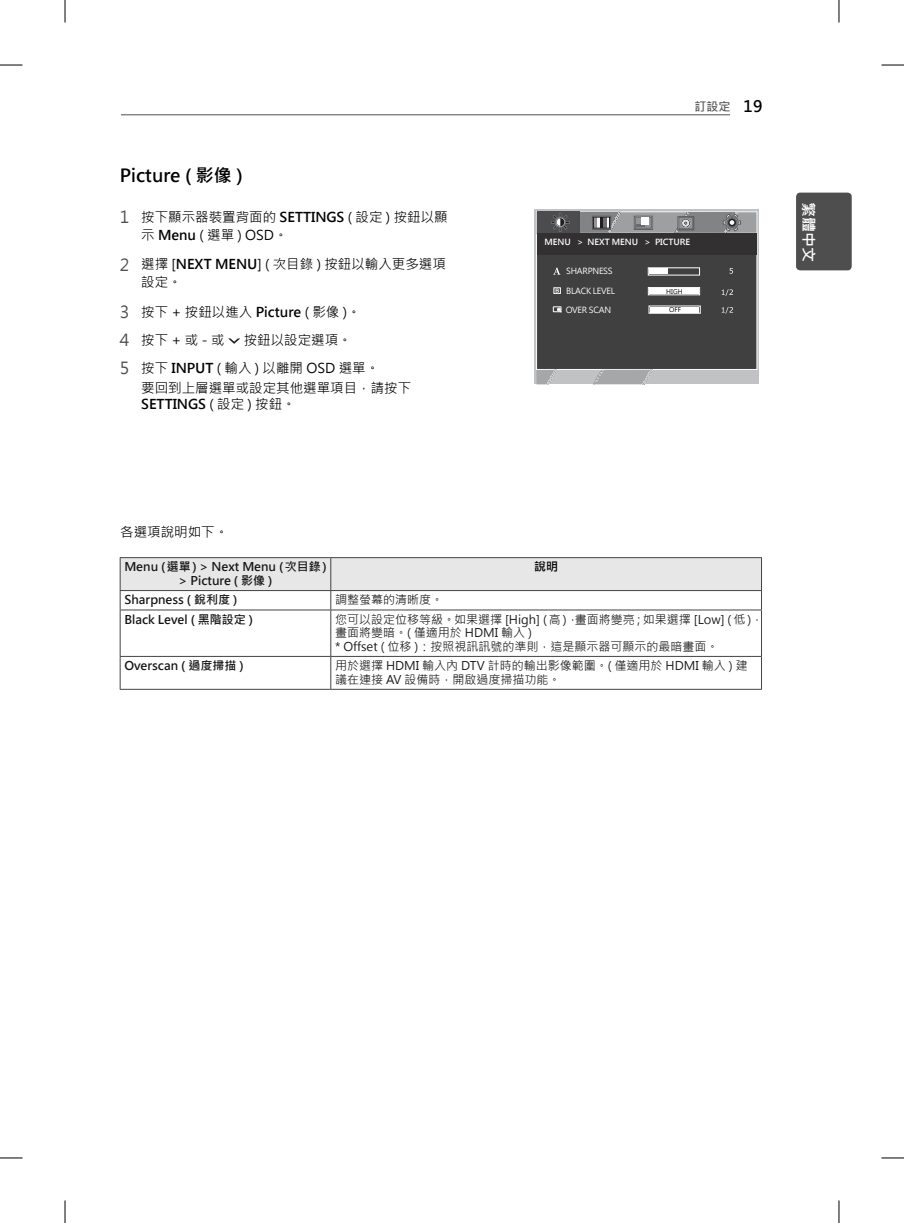
<style>
.page{position:relative;width:904px;height:1223px;background:#fff}
.page>*{position:absolute;margin:0;border:0;box-sizing:border-box;transform-origin:0 0}
.t1{font:700 18px "Microsoft Jheng Hei";color:#000}
.t2{font:700 15px "Microsoft Jheng Hei";color:#fff}
.t3{font:13.5px/18px "Microsoft Jheng Hei";color:#000}
.t4{font:12px/13.5px "Microsoft Jheng Hei";color:#161616}
.t5{font:700 12px/13.5px "Microsoft Jheng Hei";color:#161616;text-align:center}
.t6{font:700 12px "Microsoft Jheng Hei";color:#5a5a5a}
.t7{font:700 12px "Microsoft Jheng Hei";color:#000}
.t8{font:8.4px "Microsoft Jheng Hei";letter-spacing:-.03em;color:#fff}
.t9{font:700 8.4px "Microsoft Jheng Hei";color:#fff}
.t10{font:6.45px "Microsoft Jheng Hei";color:#000}
.s1{font-size:16.5px;color:#4f4f4f}
.s2{font-weight:700}
.s3{font-size:15.75px;color:#000}
</style>
<div class="page">
<div style="left:796px;top:193px;width:56px;height:77px;background:#4e4e4e;border-radius:4px"></div>
<hr style="left:121px;top:115px;width:609px;height:1px;background:#4f4f4f">
<svg style="left:228px;top:338px;width:12px;height:6px"></svg>
<hr style="left:120px;top:557px;width:211px;height:1px;background:#434343">
<hr style="left:331px;top:610px;width:431px;height:1px;background:#434343">
<hr style="left:331px;top:557px;width:431px;height:1px;background:#434343">
<hr style="left:761px;top:610px;width:1px;height:46px;background:#434343">
<hr style="left:331px;top:656px;width:431px;height:1px;background:#434343">
<hr style="left:761px;top:657px;width:1px;height:32px;background:#434343">
<hr style="left:331px;top:689px;width:431px;height:1px;background:#434343">
<svg style="left:120px;top:558px;width:642px;height:52px"></svg>
<hr style="left:120px;top:610px;width:1px;height:46px;background:#434343">
<hr style="left:120px;top:610px;width:211px;height:1px;background:#434343">
<hr style="left:330px;top:610px;width:1px;height:46px;background:#434343">
<hr style="left:120px;top:657px;width:1px;height:32px;background:#434343">
<hr style="left:120px;top:656px;width:211px;height:1px;background:#434343">
<hr style="left:120px;top:689px;width:211px;height:1px;background:#434343">
<hr style="left:330px;top:657px;width:1px;height:32px;background:#434343">
<div style="left:534px;top:210px;width:225px;height:174px;background:#c0c2c4"></div>
<div style="left:536px;top:212px;width:221px;height:157px;background:#404041"></div>
<div style="left:536px;top:211px;width:221px;height:159px;border:1px solid #fff"></div>
<div style="left:537px;top:212px;width:220px;height:21px;background:#9d9fa1"></div>
<div style="left:536px;top:212px;width:221px;height:21px;border:1px solid #d9dadb"></div>
<svg style="left:593px;top:370px;width:59px;height:15px"></svg>
<svg style="left:536px;top:370px;width:20px;height:15px"></svg>
<div style="left:537px;top:233px;width:220px;height:21px;background:#323031"></div>
<div style="left:648px;top:268px;width:52px;height:7px;border:1px solid #fff"></div>
<div style="left:649px;top:269px;width:19px;height:5px;background:#fff"></div>
<div style="left:648px;top:287px;width:52px;height:8px;border:1px solid #fff"></div>
<div style="left:649px;top:288px;width:50px;height:6px;background:#fff"></div>
<svg style="left:722px;top:289px;width:11px;height:7px"></svg>
<svg style="left:729px;top:268px;width:4px;height:6px"></svg>
<div style="left:554px;top:287px;width:7px;height:7px;border:1px solid #fff"></div>
<svg style="left:553px;top:267px;width:7px;height:8px"></svg>
<div style="left:553px;top:307px;width:8px;height:5px;border:1px solid #fff"></div>
<svg style="left:557px;top:308px;width:5px;height:5px"></svg>
<div style="left:649px;top:306px;width:51px;height:7px;border:1px solid #fff"></div>
<div style="left:650px;top:307px;width:49px;height:5px;background:#fff"></div>
<svg style="left:722px;top:307px;width:11px;height:7px"></svg>
<div style="left:537px;top:212px;width:42px;height:21px;background:#4c4c4e"></div>
<div style="left:634px;top:216px;width:19px;height:13px;border:1px solid #5a5b5d"></div>
<div style="left:634px;top:216px;width:18px;height:13px;border:1px solid #5a5b5d"></div>
<div style="left:635px;top:217px;width:16px;height:11px;border:1px solid #696a6c"></div>
<svg style="left:636px;top:224px;width:9px;height:3px"></svg>
<div style="left:641px;top:218px;width:7px;height:7px;background:#fff"></div>
<svg style="left:551px;top:212px;width:70px;height:43px"></svg>
<svg style="left:663px;top:212px;width:78px;height:43px"></svg>
<svg style="left:0;top:65px;width:22px;height:1px"></svg>
<svg style="left:881px;top:65px;width:23px;height:1px"></svg>
<svg style="left:0;top:1158px;width:22px;height:1px"></svg>
<svg style="left:881px;top:1158px;width:23px;height:1px"></svg>
<svg style="left:65px;top:0;width:1px;height:23px"></svg>
<svg style="left:65px;top:1200px;width:1px;height:23px"></svg>
<svg style="left:839px;top:0;width:1px;height:23px"></svg>
<svg style="left:839px;top:1200px;width:1px;height:23px"></svg>
<h1 class="t1" style="left:120px;top:163px;width:124px">Picture ( 影像 )</h1>
<p class="t3" style="left:141px;top:207px;width:308px;text-indent:-21px"><span class="s1">1</span> 按下顯示器裝置背面的 <span class="s2">SETTINGS</span> ( 設定 ) 按鈕以顯示 <span class="s2">Menu</span> ( 選單 ) OSD。</p>
<p class="t3" style="left:141px;top:255px;width:306px;text-indent:-21px"><span class="s1">2</span> 選擇 [<span class="s2">NEXT MENU</span>] ( 次目錄 ) 按鈕以輸入更多選項設定。</p>
<p class="t3" style="left:120px;top:297px;width:242px;line-height:28px"><span class="s1">3</span> 按下 + 按鈕以進入 <span class="s2">Picture</span> ( 影像 )。<br><span class="s1">4</span> 按下 + 或 - 或</p>
<p class="t3" style="left:120px;top:325px;width:261px;line-height:28px;text-indent:124px">按鈕以設定選項。<br><span class="s1">5</span> 按下 <span class="s2">INPUT</span> ( 輸入 ) 以離開 OSD 選單。</p>
<p class="t3" style="left:141px;top:379px;width:271px;line-height:16.5px">要回到上層選單或設定其他選單項目，請按下<br><span class="s2">SETTINGS</span> ( 設定 ) 按鈕。</p>
<p class="t6" style="left:694px;top:98px;width:69px">訂設定 <span class="s3">19</span></p>
<p class="t9" style="left:544px;top:236px;width:147px">MENU &gt; NEXT MENU &gt; PICTURE</p>
<p class="t8" style="left:566px;top:265px;width:48px">SHARPNESS</p>
<p class="t8" style="left:566px;top:285px;width:51px">BLACK LEVEL</p>
<p class="t8" style="left:566px;top:303px;width:47px">OVER SCAN</p>
<p class="t10" style="left:666px;top:287px;width:18px">HIGH</p>
<p class="t10" style="left:669px;top:305px;width:14px">OFF</p>
<p class="t2" style="left:819px;top:202px;width:61px;rotate:90deg">繁體中文</p>
<p class="t3" style="left:120px;top:522px;width:109px">各選項說明如下。</p>
<p class="t5" style="left:124px;top:560px;width:204px">Menu ( 選單 ) &gt; Next Menu ( 次目錄 ) &gt; Picture ( 影像 )</p>
<p class="t7" style="left:534px;top:559px;width:25px">說明</p>
<p class="t5" style="left:124px;top:593px;width:114px">Sharpness ( 銳利度 )</p>
<p class="t4" style="left:335px;top:593px;width:109px">調整螢幕的清晰度。</p>
<p class="t5" style="left:124px;top:612px;width:130px">Black Level ( 黑階設定 )</p>
<p class="t4" style="left:335px;top:612px;width:430px">您可以設定位移等級。 如果選擇 [High] ( 高 )，畫面將變亮；如果選擇 [Low] ( 低 )，畫面將變暗。( 僅適用於 HDMI 輸入 )<br>* Offset ( 位移 )：按照視訊訊號的準則，這是顯示器可顯示的最暗畫面。</p>
<p class="t5" style="left:124px;top:658px;width:121px">Overscan ( 過度掃描 )</p>
<p class="t4" style="left:335px;top:658px;width:414px">用於選擇 HDMI 輸入內 DTV 計時的輸出影像範圍。( 僅適用於 HDMI 輸入 ) 建議在連接 AV 設備時，開啟過度掃描功能。</p>
</div>
